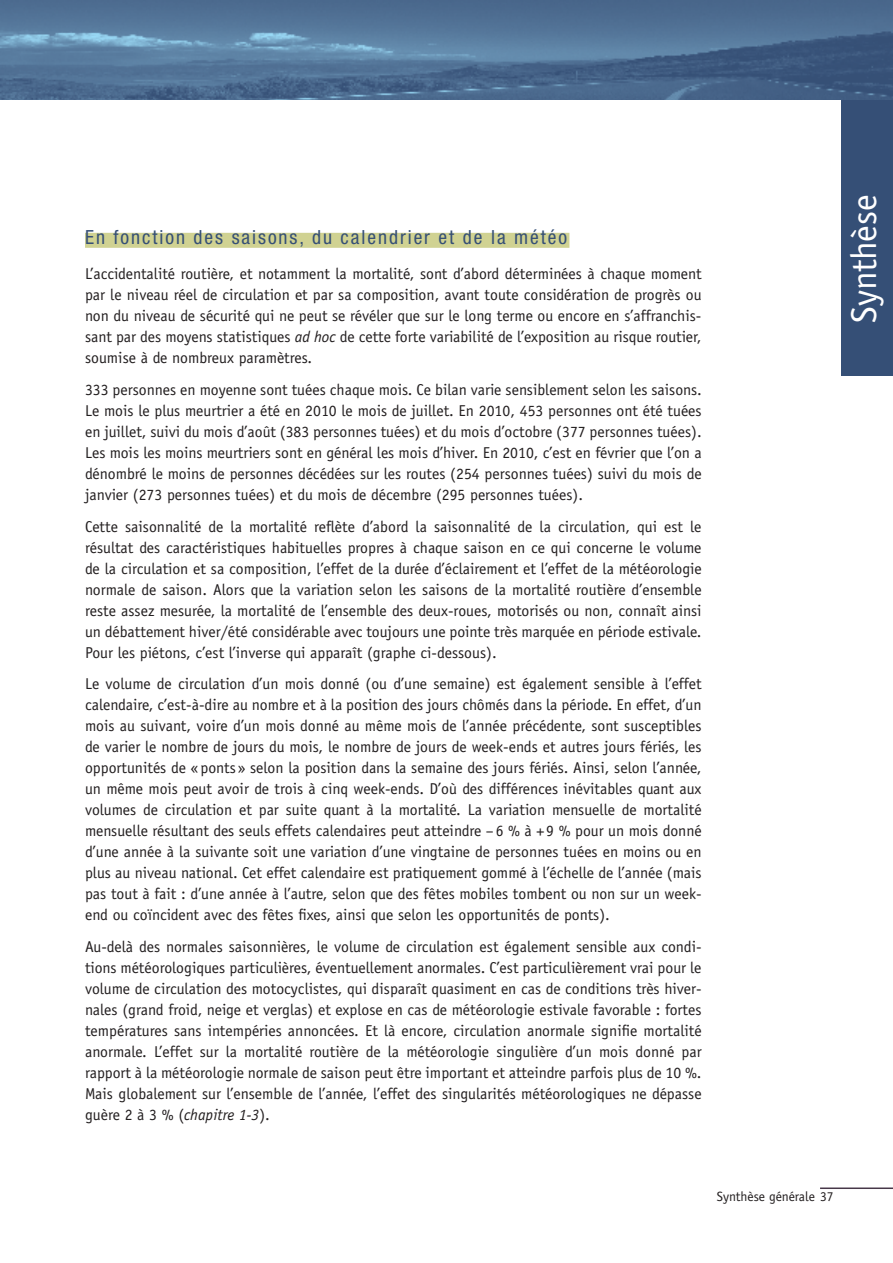
<style>
.page{position:relative;width:893px;height:1263px;background:#fff}
.page>*{position:absolute;margin:0;border:0;box-sizing:border-box;transform-origin:0 0}
.t1{font:36px "Officina Sans Std";color:#fff}
.t2{font:condensed 19.5px "Helvetica Neue LT Std";letter-spacing:.1em;color:#354f76}
.t3{font:15.75px/21px "Officina Sans Std";color:#231f20;text-align:justify}
.t4{font:13.5px "Officina Sans Std";color:#231f20}
.s1{font-style:italic}
</style>
<div class="page">
<div style="left:841px;top:91px;width:52px;height:285px;background:#354f76"></div>
<img style="left:0;top:0;width:893px;height:99px">
<hr style="left:820px;top:1187px;width:73px;height:2px;background:#473748">
<div style="left:85px;top:233px;width:484px;height:15px;background:#d0d292"></div>
<p class="t2" style="left:85px;top:225px;width:484px">En fonction des saisons, du calendrier et de la météo</p>
<p class="t3" style="left:85px;top:264px;width:618px">L’accidentalité routière, et notamment la mortalité, sont d’abord déterminées à chaque moment par le niveau réel de circulation et par sa composition, avant toute considération de progrès ou non du niveau de sécurité qui ne peut se révéler que sur le long terme ou encore en s’affranchis&shy;sant par des moyens statistiques <span class="s1">ad hoc</span> de cette forte variabilité de l’exposition au risque routier, soumise à de nombreux paramètres.</p>
<p class="t3" style="left:85px;top:379px;width:618px">333 personnes en moyenne sont tuées chaque mois. Ce bilan varie sensiblement selon les saisons.<br>Le mois le plus meurtrier a été en 2010 le mois de juillet. En 2010, 453 personnes ont été tuées en juillet, suivi du mois d’août (383 personnes tuées) et du mois d’octobre (377 personnes tuées).<br>Les mois les moins meurtriers sont en général les mois d’hiver. En 2010, c’est en février que l’on a dénombré le moins de personnes décédées sur les routes (254 personnes tuées) suivi du mois de janvier (273 personnes tuées) et du mois de décembre (295 personnes tuées).</p>
<p class="t3" style="left:85px;top:516px;width:618px">Cette saisonnalité de la mortalité reflète d’abord la saisonnalité de la circulation, qui est le résultat des caractéristiques habituelles propres à chaque saison en ce qui concerne le volume de la circulation et sa composition, l’effet de la durée d’éclairement et l’effet de la météorologie normale de saison. Alors que la variation selon les saisons de la mortalité routière d’ensemble reste assez mesurée, la mortalité de l’ensemble des deux-roues, motorisés ou non, connaît ainsi un débattement hiver/été considérable avec toujours une pointe très marquée en période estivale.<br>Pour les piétons, c’est l’inverse qui apparaît (graphe ci-dessous).</p>
<p class="t3" style="left:85px;top:673px;width:618px">Le volume de circulation d’un mois donné (ou d’une semaine) est également sensible à l’effet calendaire, c’est-à-dire au nombre et à la position des jours chômés dans la période. En effet, d’un mois au suivant, voire d’un mois donné au même mois de l’année précédente, sont susceptibles de varier le nombre de jours du mois, le nombre de jours de week-ends et autres jours fériés, les opportunités de « ponts » selon la position dans la semaine des jours fériés. Ainsi, selon l’année, un même mois peut avoir de trois à cinq week-ends. D’où des différences inévitables quant aux volumes de circulation et par suite quant à la mortalité. La variation mensuelle de mortalité mensuelle résultant des seuls effets calendaires peut atteindre –6 % à +9 % pour un mois donné d’une année à la suivante soit une variation d’une vingtaine de personnes tuées en moins ou en plus au niveau national. Cet effet calendaire est pratiquement gommé à l’échelle de l’année (mais pas tout à fait : d’une année à l’autre, selon que des fêtes mobiles tombent ou non sur un week&shy;end ou coïncident avec des fêtes fixes, ainsi que selon les opportunités de ponts).</p>
<p class="t3" style="left:85px;top:936px;width:618px">Au-delà des normales saisonnières, le volume de circulation est également sensible aux condi&shy;tions météorologiques particulières, éventuellement anormales. C’est particulièrement vrai pour le volume de circulation des motocyclistes, qui disparaît quasiment en cas de conditions très hiver&shy;nales (grand froid, neige et verglas) et explose en cas de météorologie estivale favorable : fortes températures sans intempéries annoncées. Et là encore, circulation anormale signifie mortalité anormale. L’effet sur la mortalité routière de la météorologie singulière d’un mois donné par rapport à la météorologie normale de saison peut être important et atteindre parfois plus de 10 %.<br>Mais globalement sur l’ensemble de l’année, l’effet des singularités météorologiques ne dépasse guère 2 à 3 % (<span class="s1">chapitre 1-3</span>).</p>
<h1 class="t1" style="left:843px;top:323px;width:130px;rotate:-90deg">Synthèse</h1>
<p class="t4" style="left:717px;top:1189px;width:118px">Synthèse générale 37</p>
</div>
